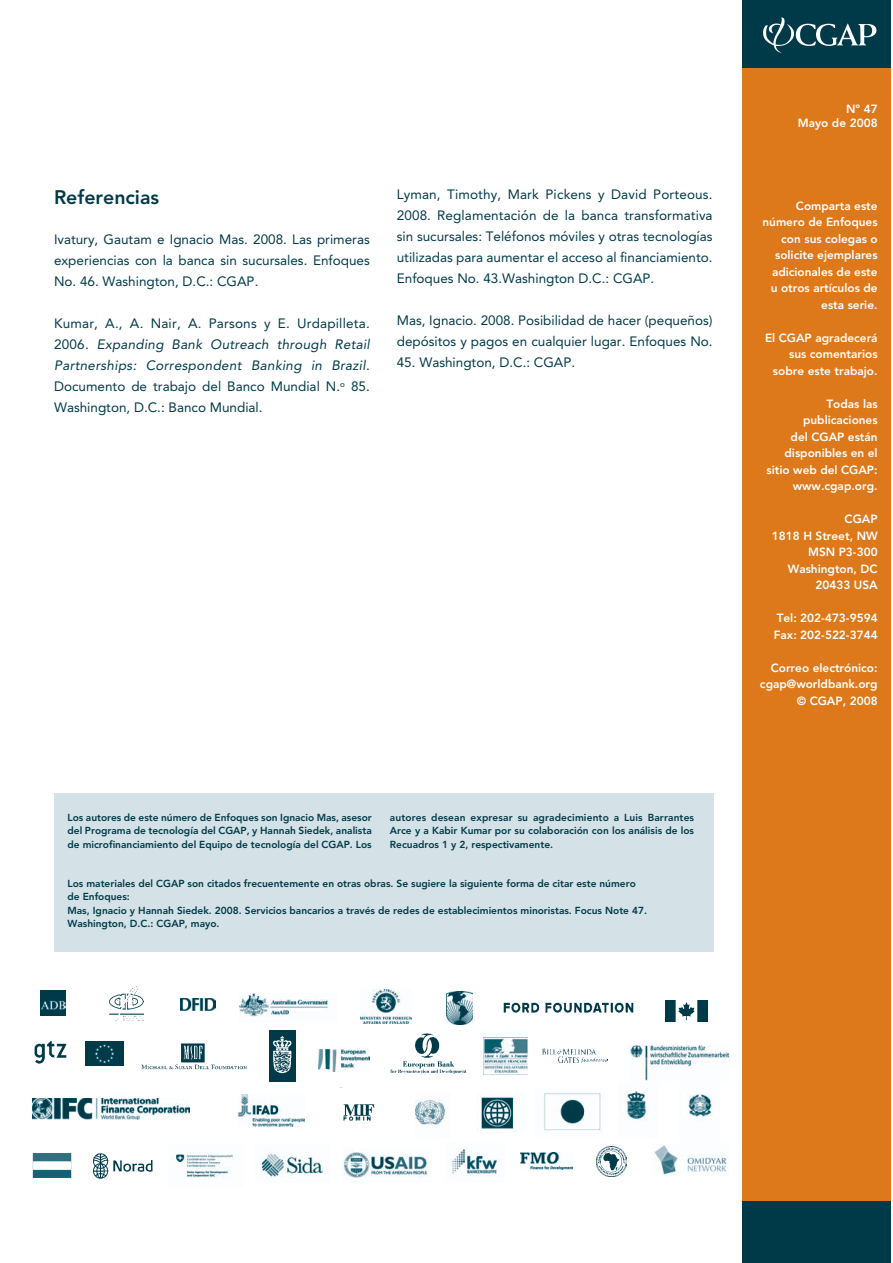
<style>
.page{position:relative;width:893px;height:1263px;background:#fff}
.page>*{position:absolute;margin:0;border:0;box-sizing:border-box;transform-origin:0 0}
.t1{font:800 19.5px "Avenir";color:#003a49}
.t2{font:13.5px/21px "Avenir";color:#003a49;text-align:justify}
.t3{font:800 11.85px/16.5px "Avenir";color:#fff;text-align:right}
.t4{font:800 10.2px/13.5px "Avenir";color:#003a49;text-align:justify}
.s1{font-style:italic}
</style>
<div class="page">
<div style="left:742px;top:54px;width:149px;height:1209px;background:#de791b"></div>
<img style="left:40px;top:991px;width:25px;height:24px">
<img style="left:110px;top:987px;width:33px;height:34px">
<img style="left:596px;top:1146px;width:30px;height:30px">
<img style="left:239px;top:994px;width:90px;height:23px">
<img style="left:630px;top:1046px;width:100px;height:35px">
<img style="left:666px;top:1001px;width:42px;height:21px">
<img style="left:270px;top:1031px;width:25px;height:50px">
<img style="left:141px;top:1043px;width:106px;height:27px">
<img style="left:181px;top:998px;width:34px;height:13px">
<img style="left:391px;top:1034px;width:75px;height:40px">
<img style="left:318px;top:1050px;width:52px;height:22px">
<img style="left:483px;top:1037px;width:45px;height:37px">
<img style="left:542px;top:1048px;width:66px;height:15px">
<img style="left:34px;top:1040px;width:33px;height:24px">
<img style="left:33px;top:1098px;width:156px;height:22px">
<img style="left:32px;top:1153px;width:40px;height:25px">
<img style="left:93px;top:1153px;width:60px;height:26px">
<img style="left:172px;top:1154px;width:62px;height:24px">
<img style="left:260px;top:1153px;width:64px;height:26px">
<img style="left:343px;top:1152px;width:85px;height:26px">
<img style="left:237px;top:1095px;width:67px;height:31px">
<img style="left:343px;top:1104px;width:32px;height:17px">
<img style="left:415px;top:1100px;width:31px;height:27px">
<img style="left:477px;top:1097px;width:39px;height:35px">
<img style="left:544px;top:1093px;width:57px;height:38px">
<img style="left:450px;top:1149px;width:47px;height:28px">
<img style="left:626px;top:1091px;width:21px;height:29px">
<img style="left:688px;top:1093px;width:24px;height:28px">
<img style="left:446px;top:991px;width:27px;height:33px">
<img style="left:85px;top:1041px;width:39px;height:25px">
<img style="left:361px;top:990px;width:50px;height:34px">
<img style="left:520px;top:1152px;width:52px;height:17px">
<img style="left:504px;top:1003px;width:129px;height:9px">
<div style="left:742px;top:0;width:149px;height:68px;background:#003a49"></div>
<svg style="left:763px;top:17px;width:113px;height:36px"></svg>
<div style="left:742px;top:1202px;width:149px;height:61px;background:#003a49"></div>
<div style="left:54px;top:793px;width:660px;height:159px;background:#d4e1e6"></div>
<img style="left:654px;top:1145px;width:74px;height:30px">
<h1 class="t1" style="left:54px;top:189px;width:107px">Referencias</h1>
<p class="t2" style="left:54px;top:230px;width:317px">Ivatury, Gautam e Ignacio Mas. 2008. Las primeras experiencias con la banca sin sucursales. Enfoques No. 46. Washington, D.C.: CGAP.</p>
<p class="t2" style="left:54px;top:314px;width:317px">Kumar, A., A. Nair, A. Parsons y E. Urdapilleta.<br>2006. <span class="s1">Expanding Bank Outreach through Retail Partnerships: Correspondent Banking in Brazil</span>.<br>Documento de trabajo del Banco Mundial N.<sup>o</sup> 85.<br>Washington, D.C.: Banco Mundial.</p>
<p class="t2" style="left:397px;top:185px;width:317px">Lyman, Timothy, Mark Pickens y David Porteous.<br>2008. Reglamentación de la banca transformativa sin sucursales: Teléfonos móviles y otras tecnologías utilizadas para aumentar el acceso al financiamiento.<br>Enfoques No. 43.Washington D.C.: CGAP.</p>
<p class="t2" style="left:397px;top:311px;width:317px">Mas, Ignacio. 2008. Posibilidad de hacer (pequeños) depósitos y pagos en cualquier lugar. Enfoques No.</p>
<p class="t2" style="left:397px;top:353px;width:180px">45. Washington, D.C.: CGAP.</p>
<p class="t4" style="left:68px;top:811px;width:306px">Los autores de este número de Enfoques son Ignacio Mas, asesor del Programa de tecnología del CGAP, y Hannah Siedek, analista de microfinanciamiento del Equipo de tecnología del CGAP. Los</p>
<p class="t4" style="left:390px;top:811px;width:306px">autores desean expresar su agradecimiento a Luis Barrantes Arce y a Kabir Kumar por su colaboración con los análisis de los Recuadros 1 y 2, respectivamente.</p>
<p class="t4" style="left:68px;top:877px;width:581px;text-align:left">Los materiales del CGAP son citados frecuentemente en otras obras. Se sugiere la siguiente forma de citar este número de Enfoques:<br>Mas, Ignacio y Hannah Siedek. 2008. Servicios bancarios a través de redes de establecimientos minoristas. Focus Note 47.<br>Washington, D.C.: CGAP, mayo.</p>
<p class="t3" style="left:798px;top:103px;width:81px;line-height:14.1px">Nº 47<br>Mayo de 2008</p>
<p class="t3" style="left:762px;top:198px;width:117px">Comparta este número de Enfoques con sus colegas o solicite ejemplares adicionales de este u otros artículos de esta serie.</p>
<p class="t3" style="left:765px;top:330px;width:114px">El CGAP agradecerá sus comentarios sobre este trabajo.</p>
<p class="t3" style="left:766px;top:396px;width:113px">Todas las publicaciones<br>del CGAP están disponibles en el sitio web del CGAP: www.cgap.org.</p>
<p class="t3" style="left:772px;top:512px;width:107px">CGAP<br>1818 H Street, NW<br>MSN P3-300<br>Washington, DC<br>20433 USA</p>
<p class="t3" style="left:774px;top:611px;width:105px;text-align:left">Tel: 202-473-9594<br>Fax: 202-522-3744</p>
<p class="t3" style="left:760px;top:660px;width:119px">Correo electrónico: cgap@worldbank.org © CGAP, 2008</p>
</div>
